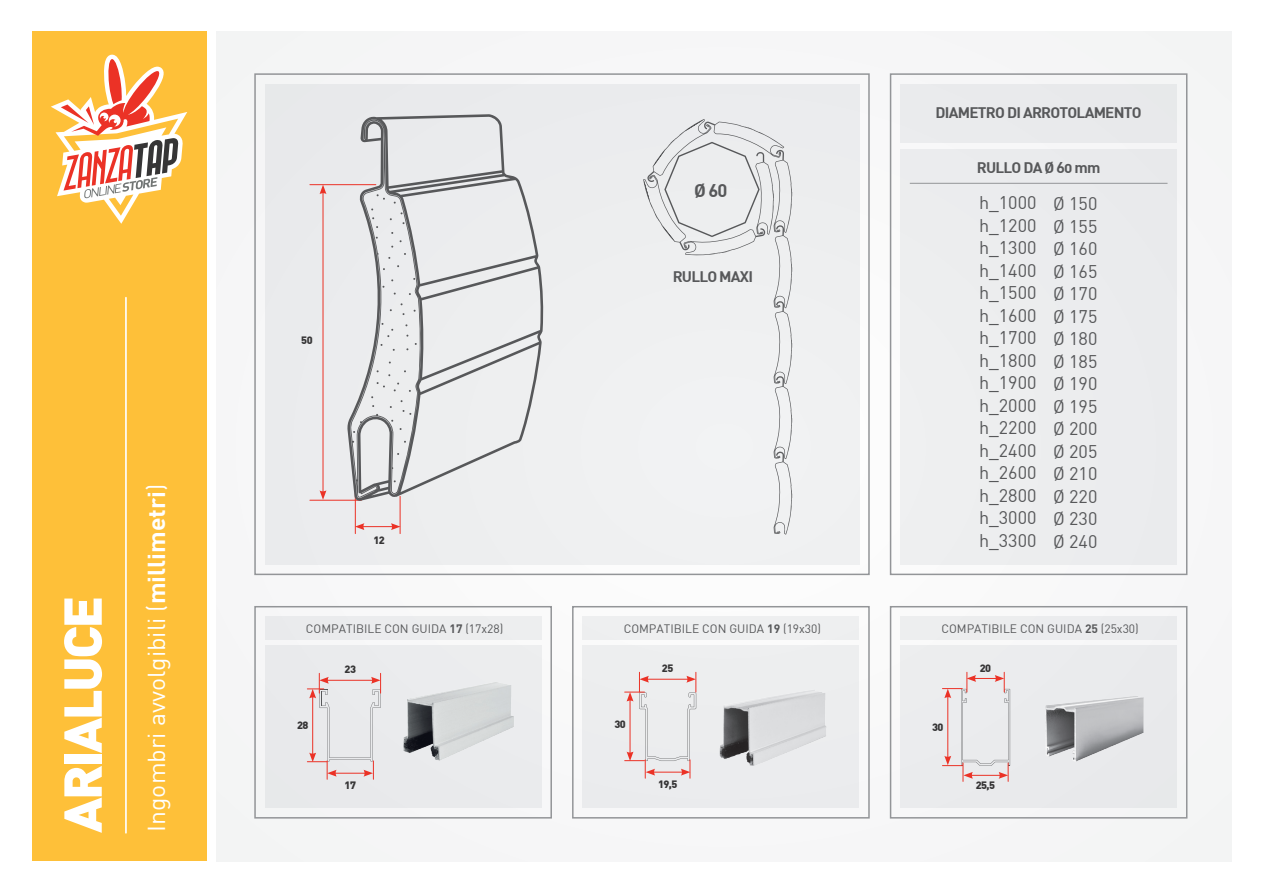
<style>
.page{position:relative;width:1263px;height:893px;background:#fff}
.page>*{position:absolute;margin:0;border:0;box-sizing:border-box;transform-origin:0 0}
.t1{font:900 52.5px "DIN";letter-spacing:-.05em;color:#fff}
.t2{font:24px "DIN";color:#fff}
.t3{font:18px "DIN";color:#57585a}
.t4{font:18px "DIN Bold";color:#57585a}
.t5{font:15px "DIN Bold";letter-spacing:-.05em;color:#57585a}
.t6{font:15px "DIN Bold Alternate";letter-spacing:-.05em;color:#57585a}
.t7{font:12px "DIN";color:#57585a}
.t8{font:900 10.5px "DIN";letter-spacing:-.05em;color:#363536}
.s1{font-family:"DIN Bold"}
</style>
<div class="page">
<div style="left:217px;top:32px;width:1014px;height:829px;background:#f6f6f7"></div>
<div style="left:254px;top:73px;width:616px;height:502px;border:2px solid #939598"></div>
<div style="left:265px;top:84px;width:594px;height:480px;background:#f2f3f4"></div>
<div style="left:254px;top:606px;width:298px;height:213px;border:2px solid #939598"></div>
<div style="left:265px;top:645px;width:276px;height:163px;background:#eaebed"></div>
<div style="left:265px;top:617px;width:276px;height:23px;background:#ebecee"></div>
<div style="left:572px;top:606px;width:298px;height:213px;border:2px solid #939598"></div>
<div style="left:890px;top:606px;width:297px;height:213px;border:2px solid #939598"></div>
<div style="left:900px;top:645px;width:277px;height:163px;background:#eaebed"></div>
<div style="left:583px;top:645px;width:276px;height:163px;background:#f2f3f4"></div>
<div style="left:900px;top:617px;width:277px;height:23px;background:#ebecee"></div>
<div style="left:583px;top:617px;width:276px;height:23px;background:#f2f3f4"></div>
<div style="left:900px;top:149px;width:277px;height:415px;background:#f2f3f4"></div>
<div style="left:890px;top:73px;width:297px;height:502px;border:2px solid #939598"></div>
<div style="left:900px;top:84px;width:277px;height:58px;background:#e9eaec"></div>
<div style="left:32px;top:32px;width:174px;height:829px;background:#fec039"></div>
<svg style="left:51px;top:55px;width:136px;height:169px"></svg>
<svg style="left:643px;top:119px;width:149px;height:416px"></svg>
<svg style="left:664px;top:142px;width:110px;height:95px"></svg>
<hr style="left:310px;top:184px;width:66px;height:1px;background:#eb3226">
<hr style="left:310px;top:500px;width:51px;height:1px;background:#eb3226">
<hr style="left:323px;top:192px;width:1px;height:301px;background:#eb3226">
<svg style="left:320px;top:185px;width:6px;height:9px"></svg>
<svg style="left:320px;top:490px;width:6px;height:10px"></svg>
<hr style="left:355px;top:493px;width:1px;height:41px;background:#eb3226">
<hr style="left:400px;top:496px;width:1px;height:38px;background:#eb3226">
<hr style="left:362px;top:526px;width:31px;height:1px;background:#eb3226">
<svg style="left:355px;top:523px;width:9px;height:7px"></svg>
<svg style="left:391px;top:523px;width:9px;height:7px"></svg>
<img style="left:1045px;top:696px;width:99px;height:66px">
<svg style="left:942px;top:672px;width:68px;height:109px"></svg>
<img style="left:403px;top:682px;width:111px;height:79px">
<img style="left:719px;top:690px;width:108px;height:76px">
<svg style="left:625px;top:672px;width:71px;height:106px"></svg>
<svg style="left:307px;top:673px;width:74px;height:106px"></svg>
<svg style="left:347px;top:114px;width:197px;height:387px"></svg>
<hr style="left:910px;top:183px;width:257px;height:1px;background:#939598">
<hr style="left:125px;top:298px;width:2px;height:535px;background:#fff">
<p class="t1" style="left:48px;top:833px;width:239px;rotate:-90deg">ARIALUCE</p>
<p class="t2" style="left:141px;top:832px;width:350px;rotate:-90deg">Ingombri avvolgibili (<span class="s1">millimetri</span>)</p>
<p class="t8" style="left:301px;top:333px;width:13px">50</p>
<p class="t8" style="left:373px;top:533px;width:13px">12</p>
<p class="t7" style="left:306px;top:622px;width:199px">COMPATIBILE CON GUIDA <span class="s1">17</span> (17x28)</p>
<p class="t8" style="left:297px;top:718px;width:13px">28</p>
<p class="t8" style="left:345px;top:662px;width:13px">23</p>
<p class="t8" style="left:345px;top:778px;width:13px">17</p>
<p class="t4" style="left:694px;top:179px;width:35px">Ø 60</p>
<p class="t5" style="left:673px;top:267px;width:82px">RULLO MAXI</p>
<p class="t7" style="left:624px;top:622px;width:199px">COMPATIBILE CON GUIDA <span class="s1">19</span> (19x30)</p>
<p class="t8" style="left:662px;top:661px;width:13px">25</p>
<p class="t8" style="left:614px;top:717px;width:13px">30</p>
<p class="t8" style="left:658px;top:777px;width:21px">19,5</p>
<p class="t5" style="left:935px;top:103px;width:208px">DIAMETRO DI ARROTOLAMENTO</p>
<p class="t6" style="left:977px;top:157px;width:125px">RULLO DA Ø 60 mm</p>
<p class="t3" style="left:979px;top:191px;width:59px">h_1000</p>
<p class="t3" style="left:979px;top:214px;width:59px">h_1200</p>
<p class="t3" style="left:979px;top:236px;width:59px">h_1300</p>
<p class="t3" style="left:979px;top:259px;width:59px">h_1400</p>
<p class="t3" style="left:979px;top:281px;width:59px">h_1500</p>
<p class="t3" style="left:979px;top:304px;width:59px">h_1600</p>
<p class="t3" style="left:979px;top:326px;width:59px">h_1700</p>
<p class="t3" style="left:979px;top:349px;width:59px">h_1800</p>
<p class="t3" style="left:979px;top:371px;width:59px">h_1900</p>
<p class="t3" style="left:979px;top:394px;width:59px">h_2000</p>
<p class="t3" style="left:979px;top:416px;width:59px">h_2200</p>
<p class="t3" style="left:979px;top:439px;width:59px">h_2400</p>
<p class="t3" style="left:979px;top:461px;width:59px">h_2600</p>
<p class="t3" style="left:979px;top:484px;width:59px">h_2800</p>
<p class="t3" style="left:979px;top:506px;width:59px">h_3000</p>
<p class="t3" style="left:979px;top:529px;width:59px">h_3300</p>
<p class="t3" style="left:1053px;top:192px;width:46px">Ø 150</p>
<p class="t3" style="left:1053px;top:215px;width:46px">Ø 155</p>
<p class="t3" style="left:1053px;top:237px;width:46px">Ø 160</p>
<p class="t3" style="left:1053px;top:260px;width:46px">Ø 165</p>
<p class="t3" style="left:1053px;top:282px;width:46px">Ø 170</p>
<p class="t3" style="left:1053px;top:305px;width:46px">Ø 175</p>
<p class="t3" style="left:1053px;top:327px;width:46px">Ø 180</p>
<p class="t3" style="left:1053px;top:350px;width:46px">Ø 185</p>
<p class="t3" style="left:1053px;top:372px;width:46px">Ø 190</p>
<p class="t3" style="left:1053px;top:395px;width:46px">Ø 195</p>
<p class="t3" style="left:1053px;top:417px;width:46px">Ø 200</p>
<p class="t3" style="left:1053px;top:440px;width:46px">Ø 205</p>
<p class="t3" style="left:1053px;top:462px;width:46px">Ø 210</p>
<p class="t3" style="left:1053px;top:485px;width:46px">Ø 220</p>
<p class="t3" style="left:1053px;top:507px;width:46px">Ø 230</p>
<p class="t3" style="left:1053px;top:530px;width:46px">Ø 240</p>
<p class="t7" style="left:941px;top:622px;width:199px">COMPATIBILE CON GUIDA <span class="s1">25</span> (25x30)</p>
<p class="t8" style="left:980px;top:661px;width:13px">20</p>
<p class="t8" style="left:932px;top:720px;width:13px">30</p>
<p class="t8" style="left:976px;top:778px;width:21px">25,5</p>
</div>
